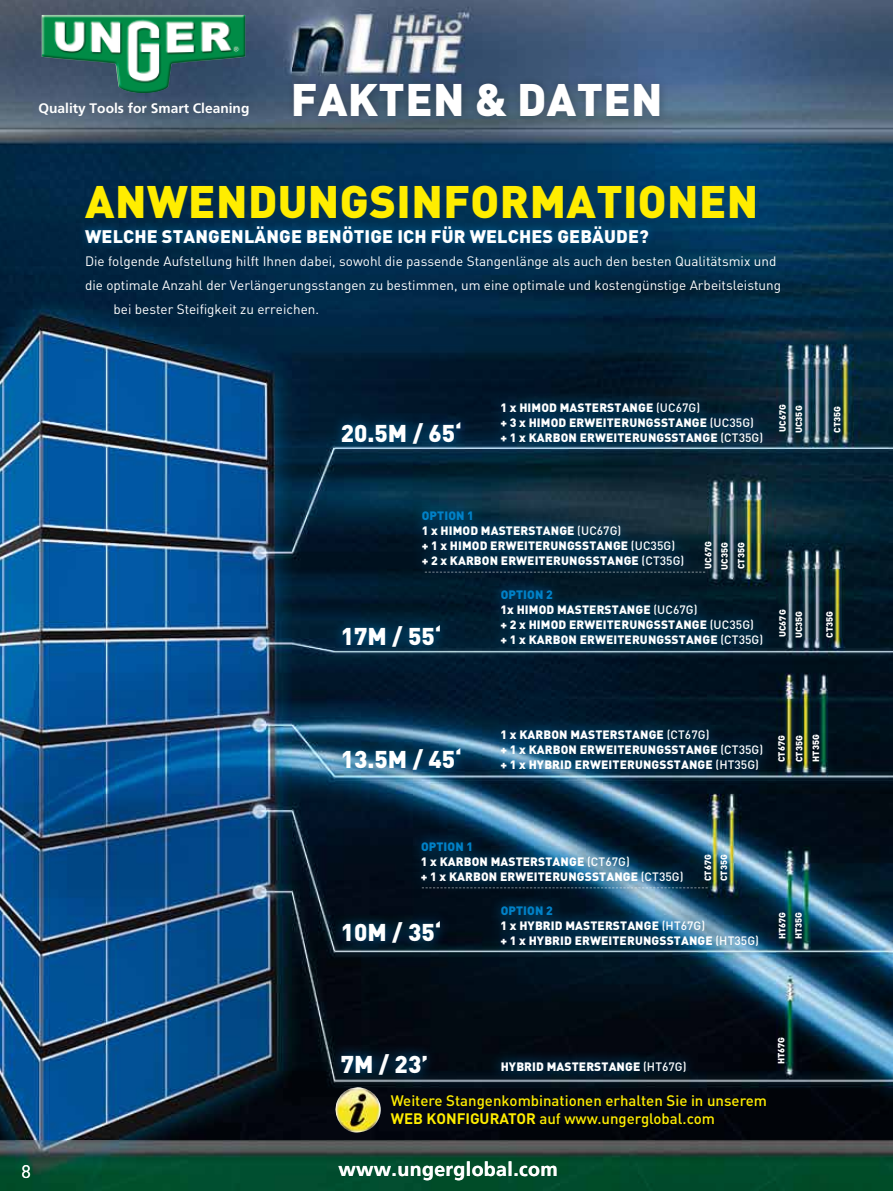
<style>
.page{position:relative;width:893px;height:1191px;background:#fff}
.page>*{position:absolute;margin:0;border:0;box-sizing:border-box;transform-origin:0 0}
.t1{font:900 45px "DIN Pro";letter-spacing:.01em;color:#ffed00}
.t2{font:900 45px "DIN Pro";letter-spacing:.01em;color:#fff}
.t3{font:900 24px "DIN Pro";color:#fff}
.t4{font:700 19.5px "Frutiger LT Pro";letter-spacing:.02em;color:#fff}
.t5{font:900 18px "DIN Pro";letter-spacing:.01em;color:#fff}
.t6{font:18px "DIN Pro";color:#fff}
.t7{font:500 15px/18px "DIN Pro";color:#ffed00}
.t8{font:700 13.8px "Frutiger LT Pro";color:#fff}
.t9{font:13.5px "DIN Pro";color:#fff}
.t10{font:900 12px/15px "DIN Pro";letter-spacing:.01em;color:#fff}
.t11{font:500 12px "DIN Pro";letter-spacing:.005em;color:#fff}
.t12{font:900 12px "DIN Pro";letter-spacing:.01em;color:#0081c7}
.t13{font:900 9px/16.4px "DIN Pro";letter-spacing:.005em;color:#fff}
.s1{font-weight:500}
.s2{font-weight:900}
.s3{font-weight:700}
</style>
<div class="page">
<img style="left:0;top:0;width:893px;height:1191px">
<img style="left:42px;top:15px;width:203px;height:78px">
<img style="left:334px;top:1087px;width:48px;height:45px">
<svg style="left:695px;top:887px;width:13px;height:1px"></svg>
<div style="left:329px;top:1042px;width:110px;height:44px;background:#0081c7;opacity:.75"></div>
<div style="left:489px;top:1049px;width:209px;height:34px;background:#0081c7;opacity:.75"></div>
<div style="left:331px;top:910px;width:122px;height:45px;background:#0081c7;opacity:.75"></div>
<div style="left:489px;top:894px;width:281px;height:63px;background:#0081c7;opacity:.75"></div>
<div style="left:410px;top:829px;width:285px;height:64px;background:#0081c7;opacity:.75"></div>
<div style="left:331px;top:737px;width:142px;height:45px;background:#0081c7;opacity:.75"></div>
<div style="left:490px;top:718px;width:285px;height:63px;background:#0081c7;opacity:.75"></div>
<div style="left:331px;top:614px;width:122px;height:45px;background:#0081c7;opacity:.75"></div>
<div style="left:411px;top:499px;width:285px;height:78px;background:#0081c7;opacity:.75"></div>
<div style="left:489px;top:578px;width:286px;height:78px;background:#0081c7;opacity:.75"></div>
<div style="left:77px;top:217px;width:580px;height:35px;background:#0081c7;opacity:.65"></div>
<div style="left:330px;top:411px;width:143px;height:45px;background:#0081c7;opacity:.75"></div>
<div style="left:490px;top:391px;width:285px;height:63px;background:#0081c7;opacity:.75"></div>
<div style="left:286px;top:75px;width:383px;height:50px;background:#000;opacity:.25"></div>
<p class="t8" style="left:38px;top:100px;width:212px">Quality Tools for Smart Cleaning</p>
<h1 class="t2" style="left:291px;top:69px;width:373px">FAKTEN &amp; DATEN</h1>
<h1 class="t1" style="left:85px;top:171px;width:675px">ANWENDUNGSINFORMATIONEN</h1>
<p class="t9" style="left:85px;top:252px;width:693px">Die folgende Aufstellung hilft Ihnen dabei, sowohl die passende Stangenlänge als auch den besten Qualitätsmix und</p>
<p class="t9" style="left:85px;top:276px;width:697px">die optimale Anzahl der Verlängerungsstangen zu bestimmen, um eine optimale und kostengünstige Arbeitsleistung</p>
<p class="t9" style="left:114px;top:300px;width:207px">bei bester Steifigkeit zu erreichen.</p>
<h3 class="t5" style="left:85px;top:224px;width:398px">WELCHE STANGENLÄNGE BENÖTIGE ICH FÜR WELCHES</h3>
<h3 class="t5" style="left:557px;top:224px;width:93px">GEBÄUDE?</h3>
<h2 class="t3" style="left:341px;top:417px;width:123px">20.5M / 65‘</h2>
<p class="t10" style="left:501px;top:399px;width:255px;text-indent:107px">STANGE <span class="s1">(UC67G)<br></span>+ 3 X HIMOD ERWEITERUNGSSTANGE <span class="s1">(UC35G) </span>+ 1 X KARBON</p>
<p class="t10" style="left:501px;top:399px;width:78px">1 X HIMOD MASTER</p>
<p class="t10" style="left:580px;top:429px;width:185px">ERWEITERUNGSSTANGE <span class="s1">(CT35G)</span></p>
<p class="t13" style="left:774px;top:433px;width:30px;rotate:-90deg">UC67G<br>UC35G</p>
<p class="t13" style="left:829px;top:433px;width:28px;rotate:-90deg">CT35G</p>
<p class="t12" style="left:422px;top:507px;width:16px">OPTION</p>
<p class="t12" style="left:467px;top:507px;width:8px">1</p>
<p class="t10" style="left:422px;top:522px;width:78px">1 X HIMOD MASTER</p>
<p class="t10" style="left:422px;top:522px;width:255px;text-indent:107px">STANGE <span class="s1">(UC67G)<br></span>+ 1 X HIMOD ERWEITERUNGSSTANGE <span class="s1">(UC35G) </span>+ 2 X KARBON</p>
<p class="t13" style="left:700px;top:569px;width:30px;rotate:-90deg">UC67G<br>UC35G<br>CT35G</p>
<p class="t10" style="left:501px;top:552px;width:185px">ERWEITERUNGSSTANGE <span class="s1">(Ct35G)</span></p>
<p class="t12" style="left:501px;top:586px;width:16px">OPTION</p>
<p class="t12" style="left:546px;top:586px;width:8px">2</p>
<p class="t10" style="left:501px;top:601px;width:75px">1X HIMOD MASTER</p>
<p class="t10" style="left:501px;top:601px;width:255px;text-indent:104px">STANGE <span class="s1">(UC67G)<br></span>+ 2 X HIMOD ERWEITERUNGSSTANGE <span class="s1">(UC35G) </span>+ 1 X KARBON</p>
<h2 class="t3" style="left:341px;top:620px;width:102px">17M / 55‘</h2>
<p class="t10" style="left:580px;top:631px;width:185px">ERWEITERUNGSSTANGE <span class="s1">(ct35G)</span></p>
<p class="t13" style="left:774px;top:638px;width:30px;rotate:-90deg">UC67G<br>UC35G</p>
<p class="t13" style="left:821px;top:638px;width:28px;rotate:-90deg">CT35G</p>
<h2 class="t3" style="left:341px;top:743px;width:123px">13.5M / 45‘</h2>
<p class="t10" style="left:501px;top:726px;width:36px">1 X KARBON</p>
<p class="t10" style="left:570px;top:726px;width:19px">MASTER</p>
<p class="t11" style="left:618px;top:726px;width:93px"><span class="s2">STANGE</span> (CT67G)</p>
<p class="t10" style="left:501px;top:741px;width:46px">+ 1 X KARBON</p>
<p class="t10" style="left:580px;top:741px;width:185px">ERWEITERUNGSSTANGE <span class="s1">(CT35G)</span></p>
<p class="t10" style="left:501px;top:756px;width:45px">+ 1 X HYBRID</p>
<p class="t10" style="left:575px;top:756px;width:186px">ERWEITERUNGSSTANGE <span class="s1">(HT35G)</span></p>
<p class="t13" style="left:772px;top:762px;width:28px;line-height:17.7px;rotate:-90deg">CT67G<br>CT35G</p>
<p class="t13" style="left:807px;top:762px;width:29px;rotate:-90deg">HT35G</p>
<p class="t12" style="left:421px;top:838px;width:16px">OPTION</p>
<p class="t12" style="left:466px;top:838px;width:8px">1</p>
<p class="t10" style="left:421px;top:853px;width:36px">1 X KARBON</p>
<p class="t10" style="left:491px;top:853px;width:19px">MASTE</p>
<p class="t10" style="left:530px;top:853px;width:101px">RSTANGE <span class="s1">(CT67G)</span></p>
<p class="t10" style="left:421px;top:868px;width:46px">+ 1 X KARBON</p>
<p class="t10" style="left:500px;top:868px;width:185px">ERWEITERUNGSSTANGE <span class="s1">(CT35G)</span></p>
<p class="t13" style="left:699px;top:881px;width:28px;rotate:-90deg">CT67G<br>CT35G</p>
<h2 class="t3" style="left:341px;top:916px;width:102px">10M / 35‘</h2>
<p class="t12" style="left:501px;top:902px;width:16px">OPTION</p>
<p class="t12" style="left:546px;top:902px;width:8px">2</p>
<p class="t10" style="left:501px;top:918px;width:35px">1 X HYBRID</p>
<p class="t10" style="left:565px;top:918px;width:19px">MASTER</p>
<p class="t11" style="left:613px;top:917px;width:94px"><span class="s2">STANGE</span> (HT67G)</p>
<p class="t10" style="left:501px;top:933px;width:45px">+ 1 X HYBRID</p>
<p class="t10" style="left:575px;top:933px;width:186px">ERWEITERUNGSSTANGE <span class="s1">(HT35G)</span></p>
<p class="t13" style="left:774px;top:939px;width:29px;rotate:-90deg">HT67G<br>HT35G</p>
<h2 class="t3" style="left:341px;top:1048px;width:89px">7M / 23’</h2>
<p class="t10" style="left:501px;top:1058px;width:17px">HYBRID</p>
<p class="t10" style="left:547px;top:1058px;width:19px">MASTER</p>
<p class="t11" style="left:594px;top:1058px;width:94px"><span class="s2">STANGE</span> (HT67G)</p>
<p class="t7" style="left:391px;top:1090px;width:378px">Weitere Stangenkombinationen erhalten Sie in unserem<br><span class="s3">WEB KONFIGURATOR</span> auf www.ungerglobal.com</p>
<p class="t13" style="left:773px;top:1064px;width:29px;rotate:-90deg">HT67G</p>
<h3 class="t6" style="left:21px;top:1159px;width:11px">8</h3>
<h3 class="t4" style="left:338px;top:1157px;width:221px">www.ungerglobal.com</h3>
</div>
